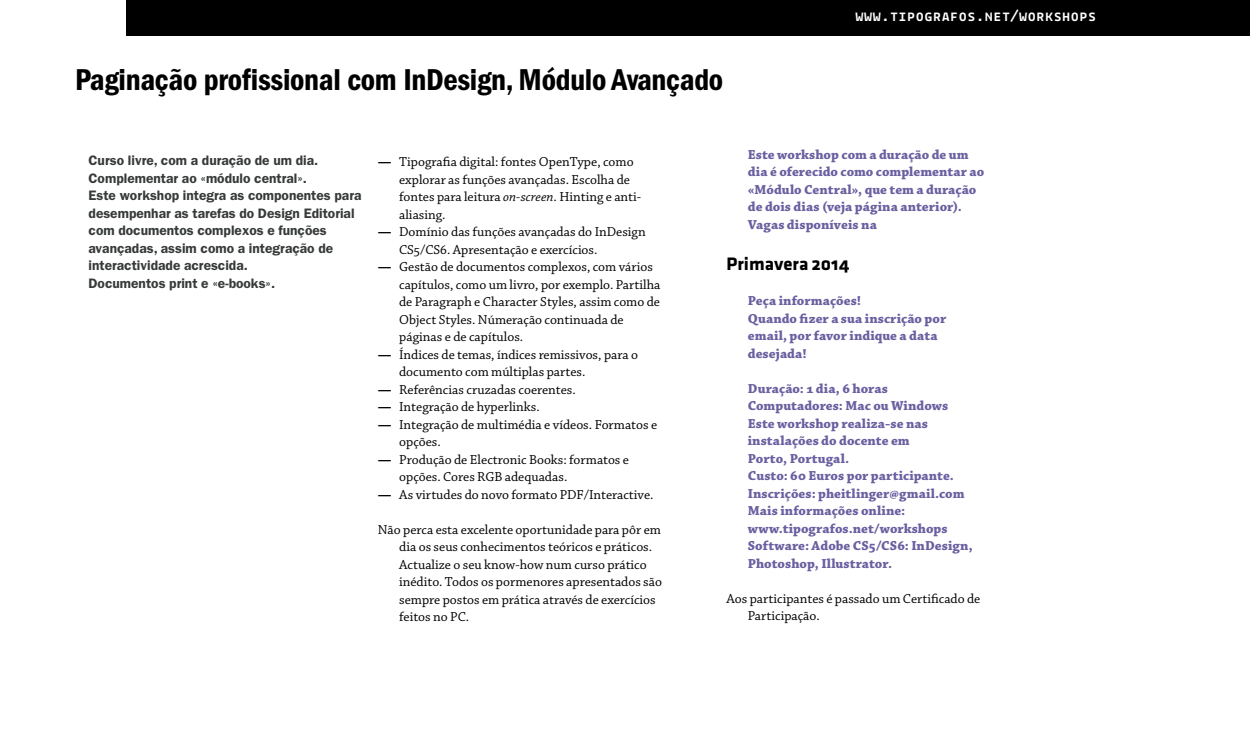
<style>
.page{position:relative;width:1250px;height:750px;background:#fff}
.page>*{position:absolute;margin:0;border:0;box-sizing:border-box;transform-origin:0 0}
.Titulo_artigo{font:31.25px "ITC Franklin Gothic Std Dm Cd";letter-spacing:-.01em;color:#000}
.cursos{font:700 18.75px "Klavika";color:#000}
.t1{font:700 16.25px "Lekton";letter-spacing:.03em;color:#fff}
.chaparral_bullet{font:13.75px/17.5px "Chaparral Pro";color:#000}
.chaparral{font:700 13.75px/17.5px "Chaparral Pro";letter-spacing:.005em;color:#6a5fa0}
.Subtitel{font:600 13.75px/17.5px "ITC Franklin Gothic Std";color:#373a3a}
.s1{font-weight:700}
.s2{font-style:italic}
</style>
<div class="page">
<div style="left:126px;top:0;width:1124px;height:36px;background:#000"></div>
<p class="Titulo_artigo" style="left:75px;top:62px;width:650px">Paginação profissional com InDesign, Módulo Avançado</p>
<p class="t1" style="left:856px;top:6px;width:242px">www.tipografos.net/workshops</p>
<p class="Subtitel" style="left:89px;top:152px;width:274px">Curso livre, com a duração de um dia.<br>Complementar ao «módulo central».<br>Este workshop integra as componentes para desempenhar as tarefas do Design Editorial com documentos complexos e funções avançadas, assim como a integração de interactividade acrescida.<br>Documentos print e «e-books».</p>
<p class="chaparral_bullet" style="left:399px;top:154px;width:244px;text-indent:-21px"><span class="s1">—</span> Tipografia digital: fontes OpenType, como explorar as funções avançadas. Escolha de fontes para leitura <span class="s2">on-screen</span>. Hinting e anti&shy;aliasing.</p>
<p class="chaparral_bullet" style="left:399px;top:224px;width:248px;text-indent:-21px"><span class="s1">—</span> Domínio das funções avançadas do InDesign<br>CS5/CS6. Apresentação e exercícios.</p>
<p class="chaparral_bullet" style="left:399px;top:259px;width:263px;text-indent:-21px"><span class="s1">—</span> Gestão de documentos complexos, com vários capítulos, como um livro, por exemplo. Partilha de Paragraph e Character Styles, assim como de Object Styles. Númeração continuada de páginas e de capítulos.</p>
<p class="chaparral_bullet" style="left:399px;top:346px;width:240px;text-indent:-21px"><span class="s1">—</span> Índices de temas, índices remissivos, para o documento com múltiplas partes.</p>
<p class="chaparral_bullet" style="left:378px;top:381px;width:199px"><span class="s1">—</span> Referências cruzadas coerentes.</p>
<p class="chaparral_bullet" style="left:378px;top:399px;width:163px"><span class="s1">—</span> Integração de hyperlinks.</p>
<p class="chaparral_bullet" style="left:399px;top:416px;width:259px;text-indent:-21px"><span class="s1">—</span> Integração de multimédia e vídeos. Formatos e opções.</p>
<p class="chaparral_bullet" style="left:399px;top:451px;width:231px;text-indent:-21px"><span class="s1">—</span> Produção de Electronic Books: formatos e opções. Cores RGB adequadas.</p>
<p class="chaparral_bullet" style="left:378px;top:486px;width:277px"><span class="s1">—</span> As virtudes do novo formato PDF/Interactive.</p>
<p class="chaparral_bullet" style="left:399px;top:521px;width:264px;text-indent:-21px">Não perca esta excelente oportunidade para pôr em dia os seus conhecimentos teóricos e práticos.<br>Actualize o seu know-how num curso prático inédito. Todos os pormenores apresentados são sempre postos em prática através de exercícios feitos no PC.</p>
<p class="chaparral" style="left:748px;top:146px;width:238px">Este workshop com a duração de um dia é oferecido como complementar ao «Módulo Central», que tem a duração de dois dias (veja página anterior).</p>
<p class="chaparral" style="left:748px;top:216px;width:131px">Vagas disponíveis na</p>
<p class="cursos" style="left:727px;top:254px;width:124px">Primavera 2014</p>
<p class="chaparral" style="left:748px;top:292px;width:115px">Peça informações!</p>
<p class="chaparral" style="left:748px;top:310px;width:200px">Quando fizer a sua inscrição por email, por favor indique a data desejada!</p>
<p class="chaparral" style="left:748px;top:380px;width:142px">Duração: 1 dia, 6 horas</p>
<p class="chaparral" style="left:748px;top:397px;width:202px">Computadores: Mac ou Windows</p>
<p class="chaparral" style="left:748px;top:415px;width:182px">Este workshop realiza-se nas instalações do docente em</p>
<p class="chaparral" style="left:748px;top:450px;width:103px">Porto, Portugal.</p>
<p class="chaparral" style="left:748px;top:467px;width:208px">Custo: 60 Euros por participante.</p>
<p class="chaparral" style="left:748px;top:485px;width:218px">Inscrições: pheitlinger@gmail.com</p>
<p class="chaparral" style="left:748px;top:502px;width:159px">Mais informações online:</p>
<p class="chaparral" style="left:748px;top:520px;width:201px">www.tipografos.net/workshops</p>
<p class="chaparral" style="left:748px;top:537px;width:227px">Software: Adobe CS5/CS6: InDesign,<br>Photoshop, Illustrator.</p>
<p class="chaparral_bullet" style="left:748px;top:590px;width:234px;text-indent:-21px">Aos participantes é passado um Certificado de<br>Participação.</p>
</div>
